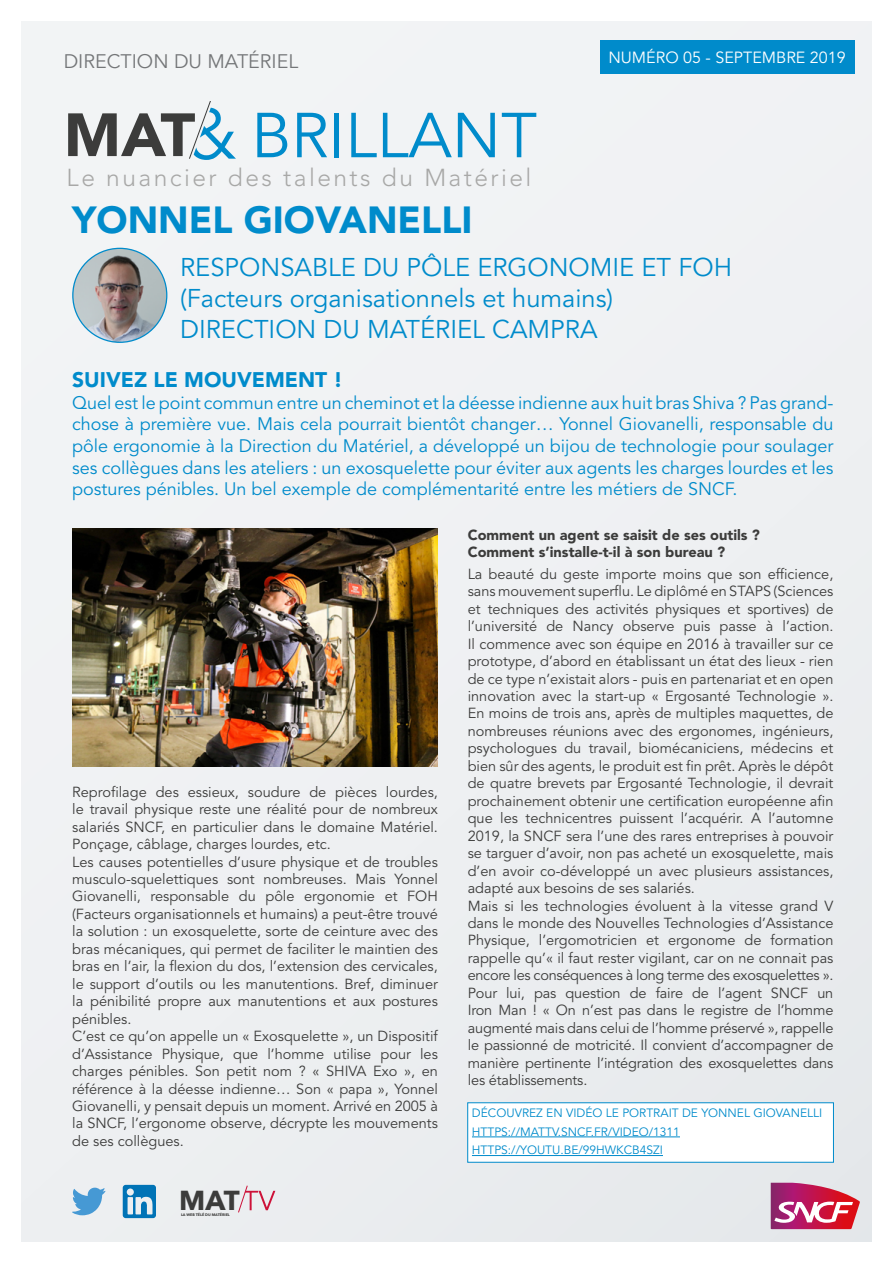
<style>
.page{position:relative;width:893px;height:1263px;background:#fff}
.page>*{position:absolute;margin:0;border:0;box-sizing:border-box;transform-origin:0 0}
.t1{font:62.85px "Avenir LT Std";color:#008bcb}
.t2{font:900 37.5px "Avenir LT Std";color:#008bcb}
.t3{font:700 27.45px "Avenir Next";color:#3c3c3b}
.t4{font:25.5px/30.6px "Avenir LT Std";color:#008bcb}
.t5{font:300 24.45px "Avenir LT Std";letter-spacing:.1em;color:#a8a8a7}
.t6{font:900 21px "Avenir LT Std";color:#008bcb}
.t7{font:19.65px "Avenir";color:#747678}
.t8{font:18px/21.6px "Avenir LT Std";color:#008bcb;text-align:justify}
.t9{font:16.05px "Avenir LT Std";color:#fff}
.t10{font:14.55px/17.4px "Avenir LT Std";color:#3c3c3b}
.t11{font:900 14.55px/17.4px "Avenir LT Std";color:#3c3c3b}
.t12{font:12px/18.6px "Avenir LT Std";color:#008bcb}
.t13{font:700 3.75px "Avenir Next";color:#3c3c3b}
.s1{font-family:"Avenir";font-weight:900;font-size:60.3px;color:#3c3c3b}
</style>
<div class="page">
<div style="left:21px;top:21px;width:851px;height:1221px;background:#eff0f3"></div>
<svg style="left:771px;top:1183px;width:89px;height:46px"></svg>
<div style="left:600px;top:41px;width:255px;height:33px;background:#008bcb"></div>
<svg style="left:189px;top:102px;width:47px;height:58px"></svg>
<img style="left:73px;top:248px;width:94px;height:94px;border-radius:47px">
<img style="left:72px;top:529px;width:366px;height:238px">
<svg style="left:72px;top:1188px;width:33px;height:27px"></svg>
<svg style="left:123px;top:1185px;width:33px;height:33px"></svg>
<svg style="left:238px;top:1185px;width:37px;height:28px"></svg>
<div style="left:467px;top:1102px;width:367px;height:60px;background:#fff"></div>
<hr style="left:472px;top:1136px;width:208px;height:1px;background:#008bcb">
<hr style="left:472px;top:1155px;width:191px;height:1px;background:#008bcb">
<h3 class="t7" style="left:64px;top:50px;width:236px">DIRECTION DU MATÉRIEL</h3>
<h1 class="t1" style="left:64px;top:99px;width:475px"><span class="s1">MAT</span> BRILLANT</h1>
<h3 class="t5" style="left:67px;top:163px;width:466px">Le nuancier des talents du Matériel</h3>
<p class="t9" style="left:608px;top:49px;width:239px">NUMÉRO 05 - SEPTEMBRE 2019</p>
<h2 class="t2" style="left:72px;top:197px;width:402px">YONNEL GIOVANELLI</h2>
<h3 class="t4" style="left:180px;top:253px;width:553px">RESPONSABLE DU PÔLE ERGONOMIE ET FOH (Facteurs organisationnels et humains)<br>DIRECTION DU MATÉRIEL CAMPRA</h3>
<h3 class="t6" style="left:72px;top:367px;width:272px">SUIVEZ LE MOUVEMENT !</h3>
<p class="t8" style="left:72px;top:392px;width:763px">Quel est le point commun entre un cheminot et la déesse indienne aux huit bras Shiva ? Pas grand&shy;chose à première vue. Mais cela pourrait bientôt changer… Yonnel Giovanelli, responsable du pôle ergonomie à la Direction du Matériel, a développé un bijou de technologie pour soulager ses collègues dans les ateliers : un exosquelette pour éviter aux agents les charges lourdes et les postures pénibles. Un bel exemple de complémentarité entre les métiers de SNCF.</p>
<p class="t10" style="left:72px;top:783px;width:367px">Reprofilage des essieux, soudure de pièces lourdes, le travail physique reste une réalité pour de nombreux salariés SNCF, en particulier dans le domaine Matériel.<br>Ponçage, câblage, charges lourdes, etc.<br>Les causes potentielles d’usure physique et de troubles musculo-squelettiques sont nombreuses. Mais Yonnel Giovanelli, responsable du pôle ergonomie et FOH (Facteurs organisationnels et humains) a peut-être trouvé la solution : un exosquelette, sorte de ceinture avec des bras mécaniques, qui permet de faciliter le maintien des bras en l’air, la flexion du dos, l’extension des cervicales, le support d’outils ou les manutentions. Bref, diminuer la pénibilité propre aux manutentions et aux postures pénibles.<br>C’est ce qu’on appelle un « Exosquelette », un Dispositif d’Assistance Physique, que l’homme utilise pour les charges pénibles. Son petit nom ? « SHIVA Exo », en référence à la déesse indienne… Son « papa », Yonnel Giovanelli, y pensait depuis un moment. Arrivé en 2005 à la SNCF, l’ergonome observe, décrypte les mouvements de ses collègues.</p>
<h3 class="t3" style="left:179px;top:1176px;width:62px">MAT</h3>
<p class="t13" style="left:181px;top:1212px;width:50px">LA WEB TÉLÉ DU MATÉRIEL</p>
<p class="t11" style="left:468px;top:526px;width:294px">Comment un agent se saisit de ses outils ?<br>Comment s’installe-t-il à son bureau ?</p>
<p class="t10" style="left:468px;top:565px;width:367px">La beauté du geste importe moins que son efficience, sans mouvement superflu. Le diplômé en STAPS (Sciences et techniques des activités physiques et sportives) de l’université de Nancy observe puis passe à l’action.<br>Il commence avec son équipe en 2016 à travailler sur ce prototype, d’abord en établissant un état des lieux - rien de ce type n’existait alors - puis en partenariat et en open innovation avec la start-up « Ergosanté Technologie ».<br>En moins de trois ans, après de multiples maquettes, de nombreuses réunions avec des ergonomes, ingénieurs, psychologues du travail, biomécaniciens, médecins et bien sûr des agents, le produit est fin prêt. Après le dépôt de quatre brevets par Ergosanté Technologie, il devrait prochainement obtenir une certification européenne afin que les technicentres puissent l’acquérir. A l’automne 2019, la SNCF sera l’une des rares entreprises à pouvoir se targuer d’avoir, non pas acheté un exosquelette, mais d’en avoir co-développé un avec plusieurs assistances, adapté aux besoins de ses salariés.<br>Mais si les technologies évoluent à la vitesse grand V dans le monde des Nouvelles Technologies d’Assistance Physique, l’ergomotricien et ergonome de formation rappelle qu’« il faut rester vigilant, car on ne connait pas encore les conséquences à long terme des exosquelettes ».<br>Pour lui, pas question de faire de l’agent SNCF un Iron Man ! « On n’est pas dans le registre de l’homme augmenté mais dans celui de l’homme préservé », rappelle le passionné de motricité. Il convient d’accompagner de manière pertinente l’intégration des exosquelettes dans les établissements.</p>
<p class="t12" style="left:472px;top:1104px;width:352px">DÉCOUVREZ EN VIDÉO LE PORTRAIT DE YONNEL GIOVANELLI<br>HTTPS://MATTV.SNCF.FR/VIDEO/1311<br>HTTPS://YOUTU.BE/99HWKCB4SZI</p>
</div>
